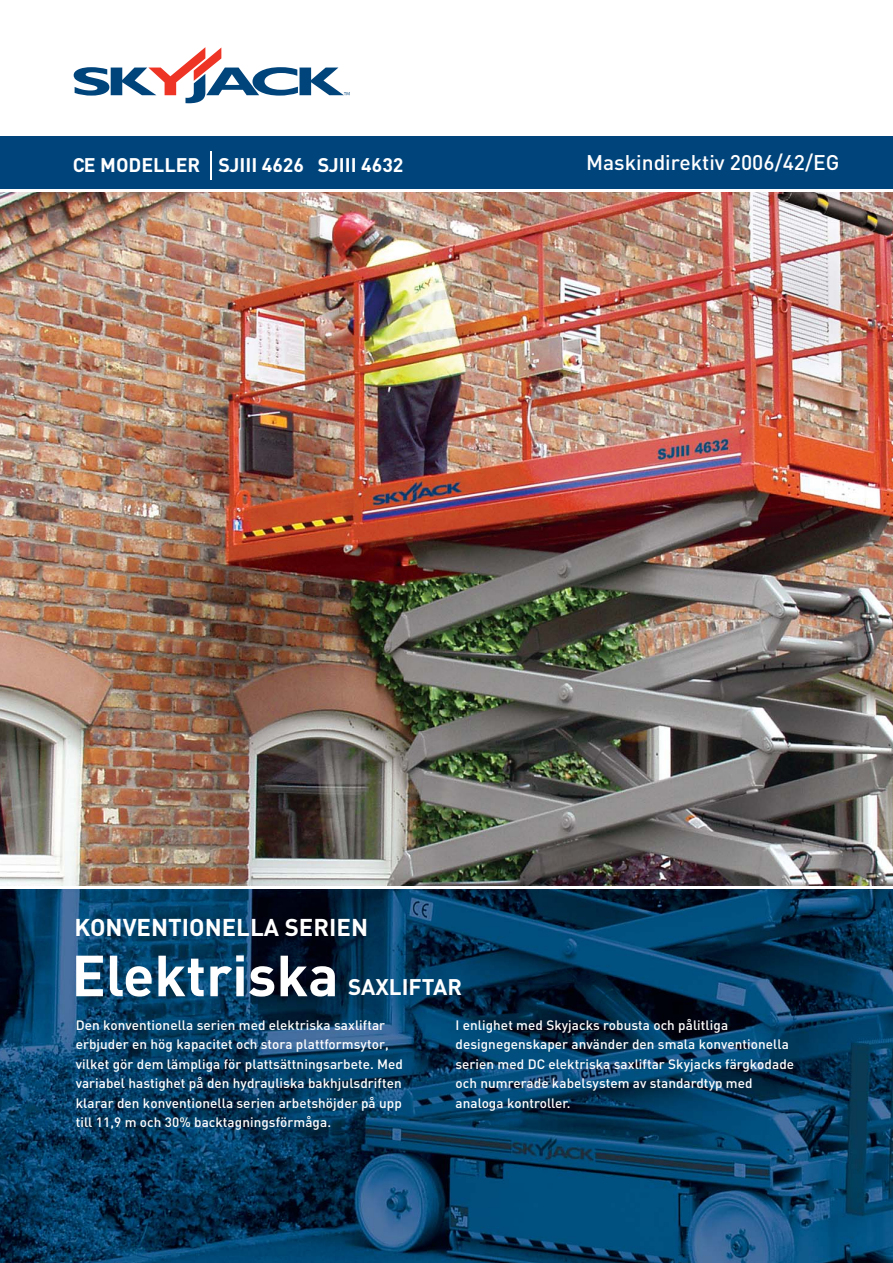
<style>
.page{position:relative;width:893px;height:1263px;background:#fff}
.page>*{position:absolute;margin:0;border:0;box-sizing:border-box;transform-origin:0 0}
.t1{font:700 57px "DIN";color:#fff}
.t2{font:700 24px "DIN";color:#fff}
.t3{font:700 22.35px "DIN";color:#fff}
.t4{font:500 21px "DIN";color:#fff}
.t5{font:700 19.5px "DIN";color:#fff}
.t6{font:500 13.5px/19.5px "DIN";letter-spacing:.005em;color:#fff}
</style>
<div class="page">
<img style="left:0;top:192px;width:893px;height:694px">
<svg style="left:74px;top:47px;width:276px;height:56px"></svg>
<svg style="left:0;top:889px;width:893px;height:374px;background:#073b60"></svg>
<div style="left:0;top:136px;width:893px;height:54px;background:#00447c"></div>
<hr style="left:0;top:189px;width:893px;height:3px;background:#fff">
<svg style="left:210px;top:151px;width:1px;height:28px"></svg>
<h3 class="t5" style="left:73px;top:158px;width:332px">CE MODELLER SJIII 4626 SJIII 4632</h3>
<h3 class="t4" style="left:586px;top:155px;width:255px">Maskindirektiv 2006/42/EG</h3>
<h2 class="t2" style="left:74px;top:919px;width:295px">KONVENTIONELLA SERIEN</h2>
<h1 class="t1" style="left:71px;top:956px;width:269px">Elektriska</h1>
<h3 class="t3" style="left:348px;top:979px;width:116px">SAXLIFTAR</h3>
<p class="t6" style="left:76px;top:1017px;width:329px">Den konventionella serien med elektriska saxliftar erbjuder en hög kapacitet och stora plattformsytor, vilket gör dem lämpliga för plattsättningsarbete. Med variabel hastighet på den hydrauliska bakhjulsdriften klarar den konventionella serien arbetshöjder på upp till 11,9 m och 30% backtagningsförmåga.</p>
<p class="t6" style="left:455px;top:1016px;width:340px">I enlighet med Skyjacks robusta och pålitliga designegenskaper använder den smala konventionella serien med DC elektriska saxliftar Skyjacks färgkodade och numrerade kabelsystem av standardtyp med analoga kontroller.</p>
</div>
